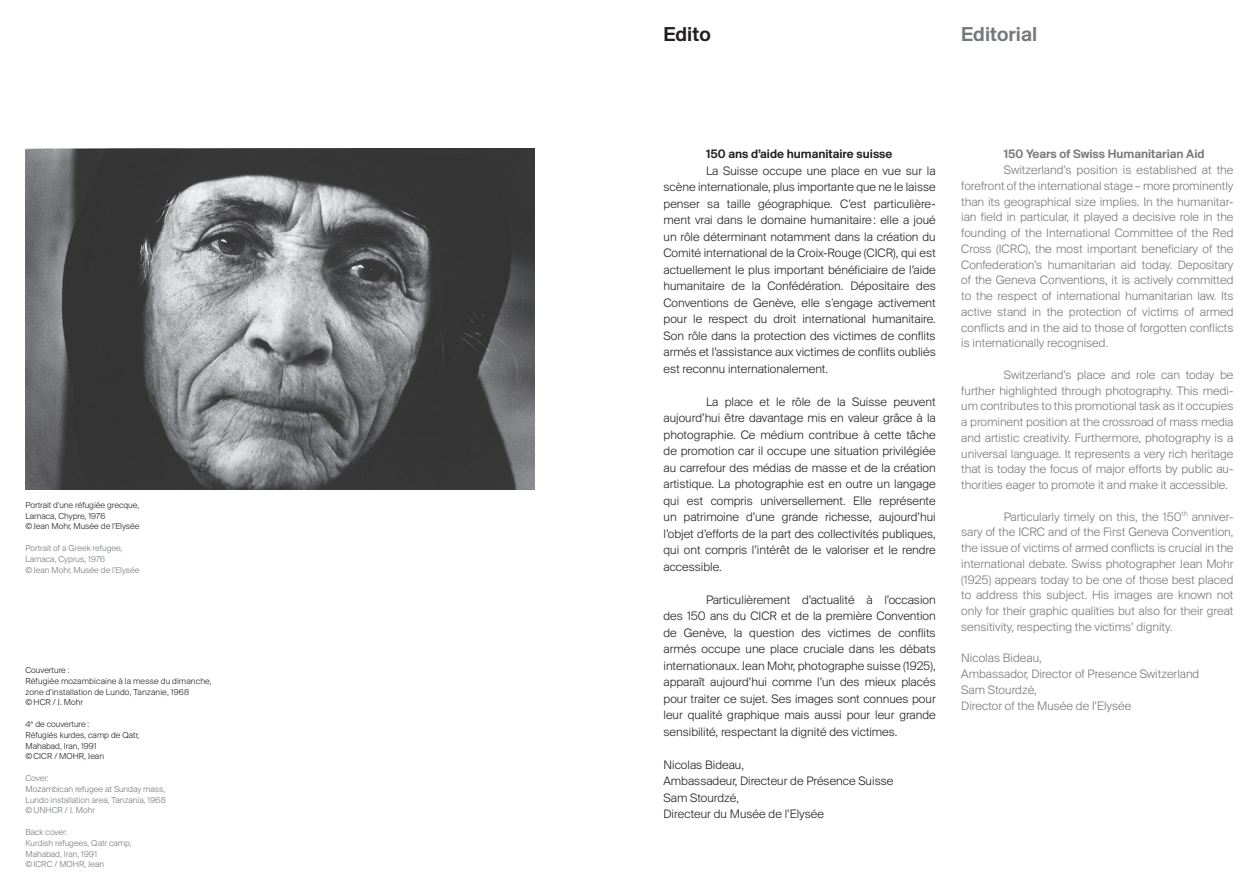
<style>
.page{position:relative;width:1259px;height:893px;background:#fff}
.page>*{position:absolute;margin:0;border:0;box-sizing:border-box;transform-origin:0 0}
.t1{font:21px "Suisse BP Intl Antique";color:#76787b}
.t2{font:21px "Suisse BP Intl Antique";color:#231f20}
.t3{font:300 12.75px/16.5px "Suisse BP Intl";color:#231f20;text-align:justify}
.t4{font:300 12.75px/15.8px "Suisse BP Intl";color:#76787b;text-align:justify}
.t5{font:12.75px "Suisse BP Intl Antique";color:#76787b}
.t6{font:12.75px "Suisse BP Intl Antique";color:#231f20}
.t7{font:300 9px/10.8px "Suisse BP Intl";color:#231f20}
.t8{font:300 9px/10.8px "Suisse BP Intl";color:#76787b}
</style>
<div class="page">
<img style="left:25px;top:149px;width:510px;height:340px">
<p class="t7" style="left:26px;top:499px;width:116px">Portrait d'une réfugiée grecque,<br>Larnaca, Chypre, 1976<br>©Jean Mohr, Musée de l'Elysée</p>
<p class="t8" style="left:26px;top:542px;width:116px">Portrait of a Greek refugee,<br>Larnaca, Cyprus, 1976<br>©Jean Mohr, Musée de l'Elysée</p>
<p class="t7" style="left:26px;top:664px;width:188px">Couverture :<br>Réfugiée mozambicaine à la messe du dimanche, zone d'installation de Lundo, Tanzanie, 1968 ©HCR / J. Mohr</p>
<p class="t7" style="left:26px;top:718px;width:115px">4<sup>e</sup> de couverture :<br>Réfugiés kurdes, camp de Qatr,<br>Mahabad, Iran, 1991<br>©CICR / Mohr, Jean</p>
<p class="t8" style="left:26px;top:772px;width:142px">Cover:<br>Mozambican refugee at Sunday mass,<br>Lundo installation area, Tanzania, 1968 ©UNHCR / J. Mohr</p>
<p class="t8" style="left:26px;top:826px;width:108px">Back cover:<br>Kurdish refugees, Qatr camp,<br>Mahabad, Iran, 1991<br>©ICRC / Mohr, Jean</p>
<h1 class="t2" style="left:663px;top:22px;width:49px">Edito</h1>
<h1 class="t1" style="left:961px;top:22px;width:77px">Editorial</h1>
<p class="t6" style="left:706px;top:147px;width:188px">150 ans d’aide humanitaire suisse</p>
<p class="t3" style="left:663px;top:162px;width:274px;text-indent:43px">La Suisse occupe une place en vue sur la scène internationale, plus importante que ne le laisse penser sa taille géographique. C’est particulière&shy;ment vrai dans le domaine humanitaire: elle a joué un rôle déterminant notamment dans la création du Comité international de la Croix-Rouge (CICR), qui est actuellement le plus important bénéficiaire de l’aide humanitaire de la Confédération. Dépositaire des Conventions de Genève, elle s'engage activement pour le respect du droit international humanitaire.<br>Son rôle dans la protection des victimes de conflits armés et l’assistance aux victimes de conflits oubliés est reconnu internationalement.</p>
<p class="t3" style="left:663px;top:393px;width:274px;text-indent:43px">La place et le rôle de la Suisse peuvent aujourd’hui être davantage mis en valeur grâce à la photographie. Ce médium contribue à cette tâche de promotion car il occupe une situation privilégiée au carrefour des médias de masse et de la création artistique. La photographie est en outre un langage qui est compris universellement. Elle représente un patrimoine d’une grande richesse, aujourd’hui l’objet d’efforts de la part des collectivités publiques, qui ont compris l’intérêt de le valoriser et le rendre accessible.</p>
<p class="t3" style="left:663px;top:591px;width:274px;text-indent:43px">Particulièrement d’actualité à l’occasion des 150 ans du CICR et de la première Convention de Genève, la question des victimes de conflits armés occupe une place cruciale dans les débats internationaux. Jean Mohr, photographe suisse (1925), apparaît aujourd’hui comme l’un des mieux placés pour traiter ce sujet. Ses images sont connues pour leur qualité graphique mais aussi pour leur grande sensibilité, respectant la dignité des victimes.</p>
<p class="t3" style="left:663px;top:756px;width:231px;text-align:left">Nicolas Bideau,<br>Ambassadeur, Directeur de Présence Suisse<br>Sam Stourdzé,<br>Directeur du Musée de l’Elysée</p>
<p class="t5" style="left:1003px;top:147px;width:202px">150 Years of Swiss Humanitarian Aid</p>
<p class="t4" style="left:961px;top:162px;width:274px;text-indent:43px">Switzerland’s position is established at the forefront of the international stage – more prominently than its geographical size implies. In the humanitar&shy;ian field in particular, it played a decisive role in the founding of the International Committee of the Red Cross (ICRC), the most important beneficiary of the Confederation’s humanitarian aid today. Depositary of the Geneva Conventions, it is actively committed to the respect of international humanitarian law. Its active stand in the protection of victims of armed conflicts and in the aid to those of forgotten conflicts is internationally recognised.</p>
<p class="t4" style="left:961px;top:366px;width:274px;text-indent:43px">Switzerland’s place and role can today be further highlighted through photography. This medi&shy;um contributes to this promotional task as it occupies a prominent position at the crossroad of mass media and artistic creativity. Furthermore, photography is a universal language. It represents a very rich heritage that is today the focus of major efforts by public au&shy;thorities eager to promote it and make it accessible.</p>
<p class="t4" style="left:961px;top:508px;width:274px;text-indent:43px">Particularly timely on this, the 150<sup>th</sup> anniver&shy;sary of the ICRC and of the First Geneva Convention, the issue of victims of armed conflicts is crucial in the international debate. Swiss photographer Jean Mohr (1925) appears today to be one of those best placed to address this subject. His images are known not only for their graphic qualities but also for their great sensitivity, respecting the victims’ dignity.</p>
<p class="t4" style="left:961px;top:650px;width:240px;text-align:left">Nicolas Bideau,<br>Ambassador, Director of Presence Switzerland<br>Sam Stourdzé,<br>Director of the Musée de l’Elysée</p>
</div>
